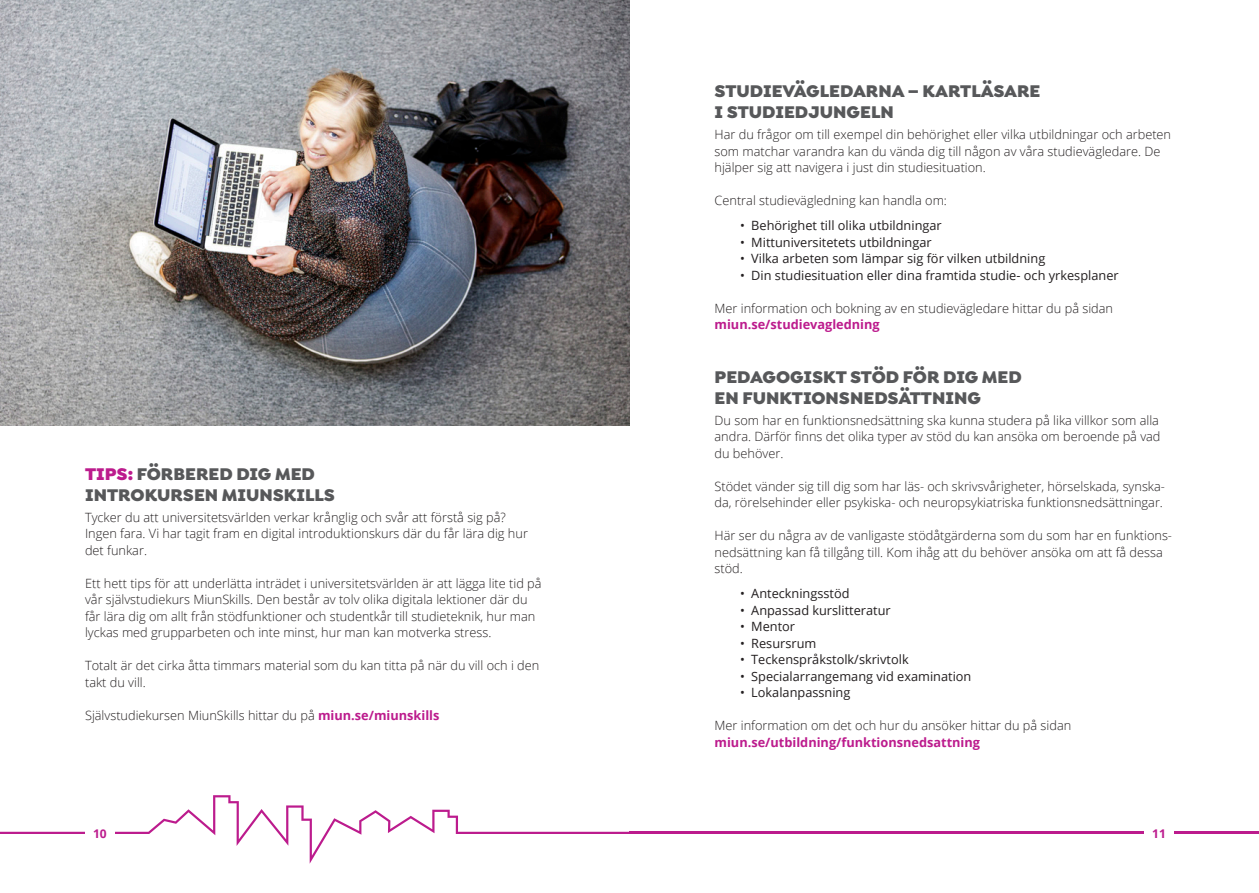
<style>
.page{position:relative;width:1259px;height:893px;background:#fff}
.page>*{position:absolute;margin:0;border:0;box-sizing:border-box;transform-origin:0 0}
.Rubrik_2{font:900 18px/21px "Isidora Sans Alt";color:#57585a}
.Bröd{font:300 12.75px/16.5px "Open Sans";color:#231f20}
.Punkter{font:12.75px "Open Sans";color:#231f20}
.t1{font:700 12px "Open Sans";color:#bc1b8d}
.s1{color:#bc1b8d}
.s2{font-weight:700;color:#bc1b8d}
</style>
<div class="page">
<svg style="left:0;top:795px;width:629px;height:69px"></svg>
<hr style="left:629px;top:832px;width:630px;height:2px;background:#bc1b8d">
<div style="left:1144px;top:818px;width:30px;height:30px;background:#fff"></div>
<div style="left:85px;top:818px;width:30px;height:30px;background:#fff"></div>
<img style="left:0;top:0;width:629px;height:425px">
<p class="Rubrik_2" style="left:85px;top:463px;width:251px"><span class="s1">TIPS:</span> FÖRBERED DIG MED<br>INTROKURSEN MIUNSKILLS</p>
<p class="Bröd" style="left:85px;top:509px;width:444px">Tycker du att universitetsvärlden verkar krånglig och svår att förstå sig på?<br>Ingen fara. Vi har tagit fram en digital introduktionskurs där du får lära dig hur det funkar.</p>
<p class="Bröd" style="left:85px;top:575px;width:458px">Ett hett tips för att underlätta inträdet i universitetsvärlden är att lägga lite tid på vår självstudiekurs MiunSkills. Den består av tolv olika digitala lektioner där du får lära dig om allt från stödfunktioner och studentkår till studieteknik, hur man lyckas med grupparbeten och inte minst, hur man kan motverka stress.</p>
<p class="Bröd" style="left:85px;top:657px;width:456px">Totalt är det cirka åtta timmars material som du kan titta på när du vill och i den takt du vill.</p>
<p class="Bröd" style="left:85px;top:707px;width:356px">Självstudiekursen MiunSkills hittar du på <span class="s2">miun.se/miunskills</span></p>
<p class="Rubrik_2" style="left:714px;top:81px;width:327px">STUDIEVÄGLEDARNA – KARTLÄSARE<br>I STUDIEDJUNGELN</p>
<p class="Bröd" style="left:714px;top:126px;width:458px">Har du frågor om till exempel din behörighet eller vilka utbildningar och arbeten som matchar varandra kan du vända dig till någon av våra studievägledare. De hjälper sig att navigera i just din studiesituation.</p>
<p class="Bröd" style="left:714px;top:192px;width:234px">Central studievägledning kan handla om:</p>
<p class="Punkter" style="left:740px;top:217px;width:203px">• Behörighet till olika utbildningar</p>
<p class="Punkter" style="left:740px;top:233px;width:193px">• Mittuniversitetets utbildningar</p>
<p class="Punkter" style="left:740px;top:250px;width:307px">• Vilka arbeten som lämpar sig för vilken utbildning</p>
<p class="Punkter" style="left:740px;top:266px;width:380px">• Din studiesituation eller dina framtida studie- och yrkesplaner</p>
<p class="Bröd" style="left:714px;top:299px;width:400px">Mer information och bokning av en studievägledare hittar du på sidan <span class="s2">miun.se/studievagledning</span></p>
<p class="Rubrik_2" style="left:714px;top:367px;width:309px">PEDAGOGISKT STÖD FÖR DIG MED<br>EN FUNKTIONSNEDSÄTTNING</p>
<p class="Bröd" style="left:714px;top:412px;width:447px">Du som har en funktionsnedsättning ska kunna studera på lika villkor som alla andra. Därför finns det olika typer av stöd du kan ansöka om beroende på vad du behöver.</p>
<p class="Bröd" style="left:714px;top:478px;width:452px">Stödet vänder sig till dig som har läs- och skrivsvårigheter, hörselskada, synska&shy;da, rörelsehinder eller psykiska- och neuropsykiatriska funktionsnedsättningar.</p>
<p class="Bröd" style="left:714px;top:527px;width:459px">Här ser du några av de vanligaste stödåtgärderna som du som har en funktions&shy;nedsättning kan få tillgång till. Kom ihåg att du behöver ansöka om att få dessa stöd.</p>
<p class="Punkter" style="left:740px;top:585px;width:111px">• Anteckningsstöd</p>
<p class="Punkter" style="left:740px;top:601px;width:152px">• Anpassad kurslitteratur</p>
<p class="Punkter" style="left:740px;top:618px;width:57px">• Mentor</p>
<p class="Punkter" style="left:740px;top:634px;width:78px">• Resursrum</p>
<p class="Punkter" style="left:740px;top:651px;width:170px">• Teckenspråkstolk/skrivtolk</p>
<p class="Punkter" style="left:740px;top:667px;width:233px">• Specialarrangemang vid examination</p>
<p class="Punkter" style="left:740px;top:684px;width:112px">• Lokalanpassning</p>
<p class="Bröd" style="left:714px;top:717px;width:358px">Mer information om det och hur du ansöker hittar du på sidan <span class="s2">miun.se/utbildning/funktionsnedsattning</span></p>
<p class="t1" style="left:93px;top:825px;width:15px">10</p>
<p class="t1" style="left:1152px;top:825px;width:15px">11</p>
</div>
